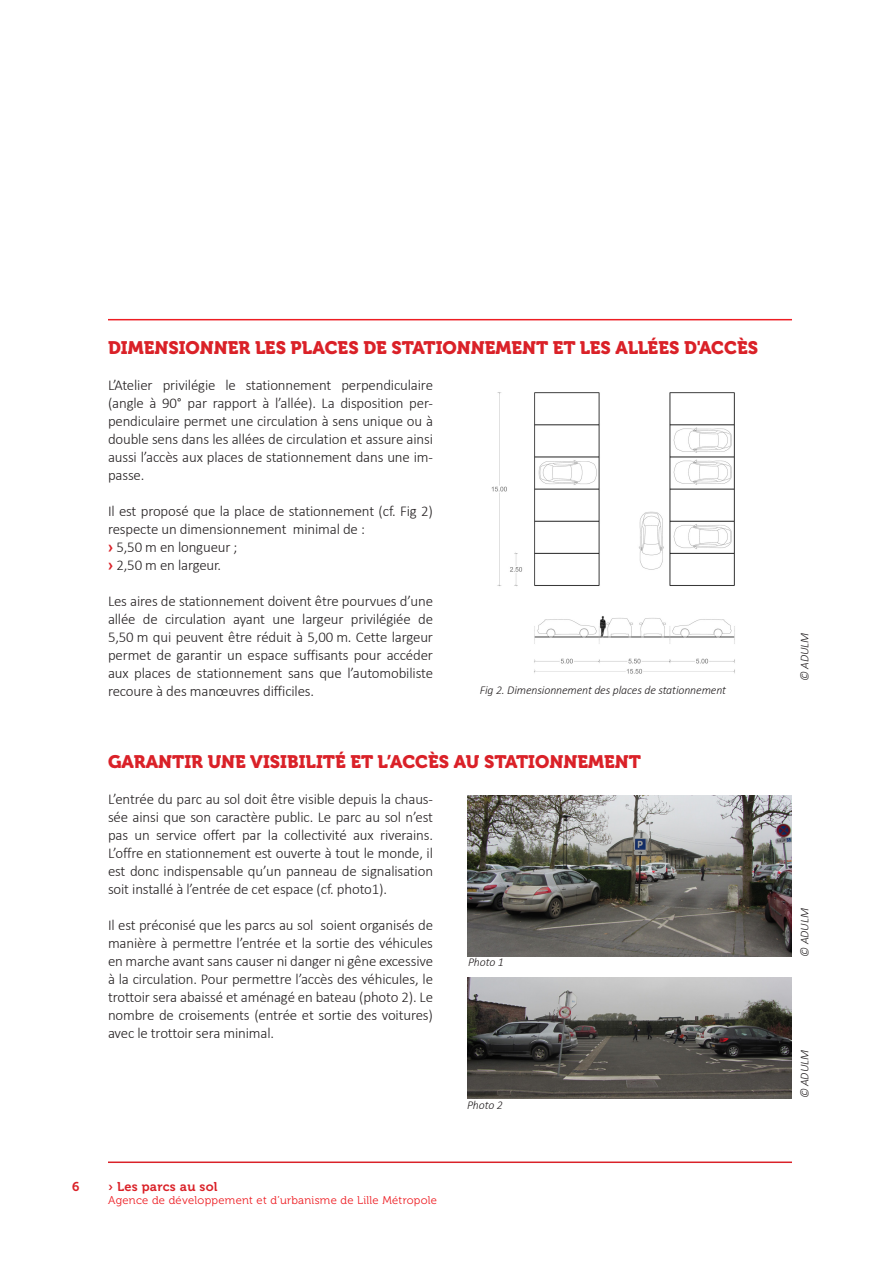
<style>
.page{position:relative;width:893px;height:1263px;background:#fff}
.page>*{position:absolute;margin:0;border:0;box-sizing:border-box;transform-origin:0 0}
.Titre2_ADU{font:18px "Museo 900";color:#da2128}
.Texte_ADU{font:300 15px/18px "Calibri";letter-spacing:-.01em;color:#231f20;text-align:justify}
.t1{font:12.75px "Museo 700";letter-spacing:.025em;color:#da2128}
.Texte_ADU-2{font:italic 300 12px "Calibri";letter-spacing:-.01em;color:#231f20}
.t2{font:11.25px "Museo 300";letter-spacing:.025em;color:#ee1d23}
.s1{font-family:"Arial";font-weight:700;color:#da2128}
</style>
<div class="page">
<hr style="left:108px;top:1161px;width:684px;height:2px;background:#da2128">
<hr style="left:108px;top:319px;width:684px;height:1px;background:#ee1d23">
<img style="left:491px;top:392px;width:244px;height:282px">
<img style="left:467px;top:795px;width:324px;height:161px">
<img style="left:467px;top:978px;width:324px;height:120px">
<p class="t1" style="left:72px;top:1179px;width:9px">6</p>
<p class="Titre2_ADU" style="left:108px;top:337px;width:652px">DIMENSIONNER LES PLACES DE STATIONNEMENT ET LES ALLÉES D'ACCÈS</p>
<p class="Texte_ADU" style="left:108px;top:376px;width:327px">L’Atelier privilégie le stationnement perpendiculaire (angle à 90° par rapport à l’allée). La disposition per&shy;pendiculaire permet une circulation à sens unique ou à double sens dans les allées de circulation et assure ainsi aussi l’accès aux places de stationnement dans une im&shy;passe.</p>
<p class="Texte_ADU" style="left:108px;top:502px;width:326px">Il est proposé que la place de stationnement (cf. Fig 2) respecte un dimensionnement minimal de :</p>
<p class="Texte_ADU" style="left:108px;top:538px;width:131px"><span class="s1">›</span> 5,50 m en longueur ;</p>
<p class="Texte_ADU" style="left:108px;top:556px;width:115px"><span class="s1">›</span> 2,50 m en largeur.</p>
<p class="Texte_ADU" style="left:108px;top:592px;width:327px">Les aires de stationnement doivent être pourvues d’une allée de circulation ayant une largeur privilégiée de 5,50 m qui peuvent être réduit à 5,00 m. Cette largeur permet de garantir un espace suffisants pour accéder aux places de stationnement sans que l’automobiliste recoure à des manœuvres difficiles.</p>
<p class="Texte_ADU-2" style="left:480px;top:683px;width:248px">Fig 2. Dimensionnement des places de stationnement</p>
<p class="Titre2_ADU" style="left:108px;top:751px;width:535px">GARANTIR UNE VISIBILITÉ ET L’ACCÈS AU STATIONNEMENT</p>
<p class="Texte_ADU" style="left:108px;top:790px;width:327px">L’entrée du parc au sol doit être visible depuis la chaus&shy;sée ainsi que son caractère public. Le parc au sol n’est pas un service offert par la collectivité aux riverains.<br>L’offre en stationnement est ouverte à tout le monde, il est donc indispensable qu’un panneau de signalisation soit installé à l’entrée de cet espace (cf. photo1).</p>
<p class="Texte_ADU" style="left:108px;top:916px;width:327px">Il est préconisé que les parcs au sol soient organisés de manière à permettre l’entrée et la sortie des véhicules en marche avant sans causer ni danger ni gêne excessive à la circulation. Pour permettre l’accès des véhicules, le trottoir sera abaissé et aménagé en bateau (photo 2). Le nombre de croisements (entrée et sortie des voitures) avec le trottoir sera minimal.</p>
<p class="Texte_ADU-2" style="left:468px;top:954px;width:37px">Photo 1</p>
<p class="t1" style="left:108px;top:1179px;width:111px">› Les parcs au sol</p>
<p class="t2" style="left:108px;top:1194px;width:331px">Agence de développement et d’urbanisme de Lille Métropole</p>
<p class="Texte_ADU-2" style="left:467px;top:1097px;width:37px">Photo 2</p>
<p class="Texte_ADU-2" style="left:797px;top:681px;width:50px;rotate:-90deg">© ADULM</p>
<p class="Texte_ADU-2" style="left:797px;top:956px;width:50px;rotate:-90deg">© ADULM</p>
<p class="Texte_ADU-2" style="left:797px;top:1098px;width:50px;rotate:-90deg">© ADULM</p>
</div>
